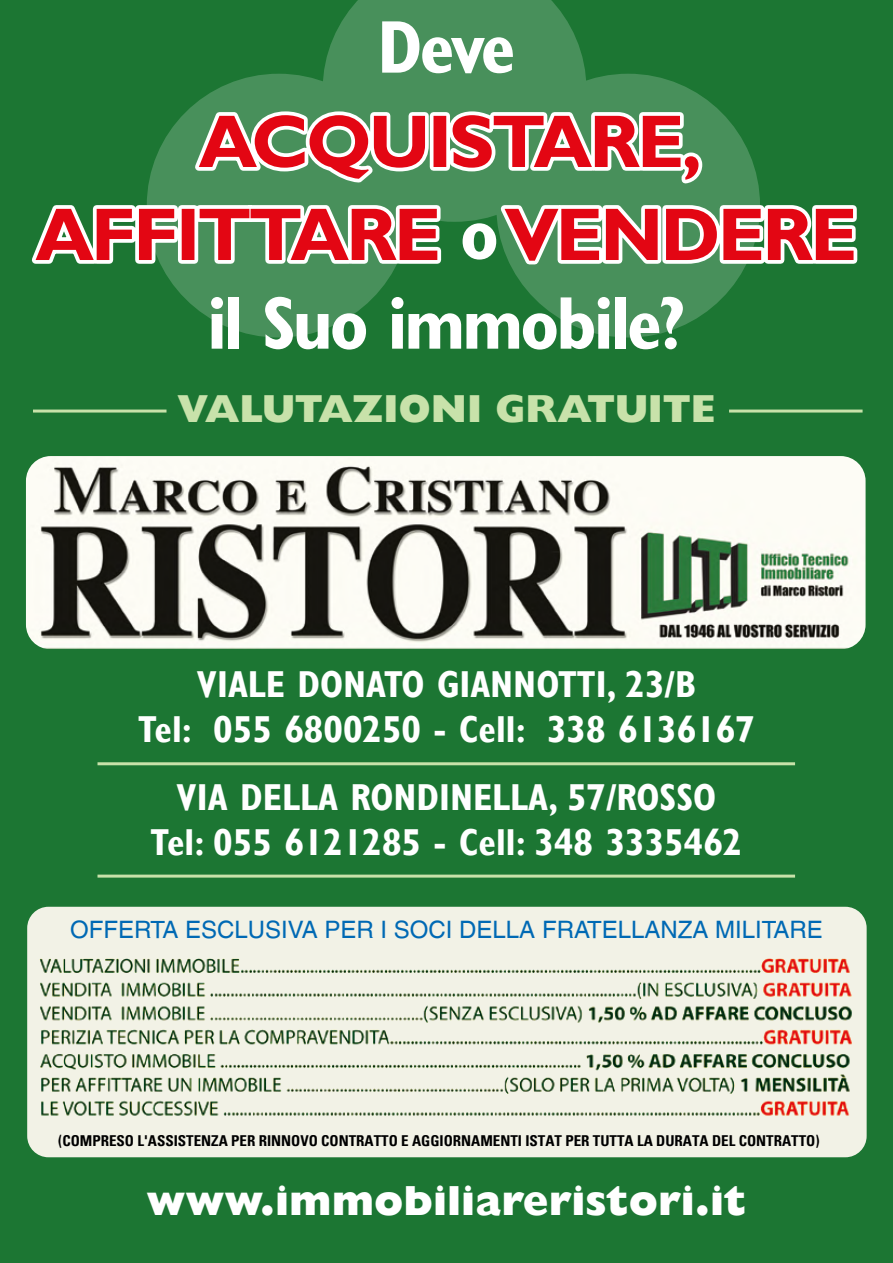
<style>
.page{position:relative;width:893px;height:1263px;background:#1c7633}
.page>*{position:absolute;margin:0;border:0;box-sizing:border-box;transform-origin:0 0}
.t1{font:700 condensed 75px/90px "Gill Sans";letter-spacing:-.04em;color:#fff}
.t2{font:800 42px "Gill Sans";color:#fff}
.t3{font:800 39px "Gill Sans";color:#c8e2aa}
.t4{font:700 condensed 37.5px/45px "Gill Sans";color:#fff;text-align:center}
.t5{font:24px "Helvetica LT";color:#0069b4}
.t6{font:700 condensed 15px "Univers";color:#000}
</style>
<div class="page">
<svg style="left:323px;top:0;width:263px;height:199px;background:#448e58"></svg>
<div style="left:147px;top:74px;width:264px;height:264px;background:#48905b;border-radius:50%"></div>
<div style="left:496px;top:74px;width:264px;height:264px;background:#48905b;border-radius:50%"></div>
<svg style="left:31px;top:199px;width:827px;height:69px"></svg>
<div style="left:27px;top:907px;width:840px;height:250px;background:#f2f2e6;border-radius:21px"></div>
<img style="left:26px;top:456px;width:840px;height:193px">
<hr style="left:98px;top:762px;width:697px;height:3px;background:#c8e2aa">
<hr style="left:33px;top:410px;width:133px;height:2px;background:#c8e2aa">
<hr style="left:729px;top:410px;width:133px;height:2px;background:#c8e2aa">
<svg style="left:98px;top:874px;width:697px;height:4px;background:#9cc68c"></svg>
<svg style="left:36px;top:209px;width:817px;height:52px"></svg>
<svg style="left:188px;top:106px;width:515px;height:82px"></svg>
<img style="left:27px;top:950px;width:840px;height:170px">
<h1 class="t1" style="left:377px;top:2px;width:140px">Deve</h1>
<h1 class="t1" style="left:207px;top:188px;width:480px;text-indent:253px">o<br>il Suo immobile?</h1>
<p class="t3" style="left:177px;top:385px;width:540px">VALUTAZIONI GRATUITE</p>
<p class="t4" style="left:138px;top:661px;width:618px">VIALE DONATO GIANNOTTI, 23/B<br>Tel: 055 6800250 - Cell: 338 6136167</p>
<p class="t4" style="left:151px;top:774px;width:593px">VIA DELLA RONDINELLA, 57/ROSSO<br>Tel: 055 6121285 - Cell: 348 3335462</p>
<p class="t5" style="left:70px;top:916px;width:754px">OFFERTA ESCLUSIVA PER I SOCI DELLA FRATELLANZA MILITARE</p>
<p class="t6" style="left:58px;top:1134px;width:763px">(COMPRESO L'ASSISTENZA PER RINNOVO CONTRATTO E AGGIORNAMENTI ISTAT PER TUTTA LA DURATA DEL CONTRATTO)</p>
<p class="t2" style="left:146px;top:1176px;width:601px">www.immobiliareristori.it</p>
</div>
